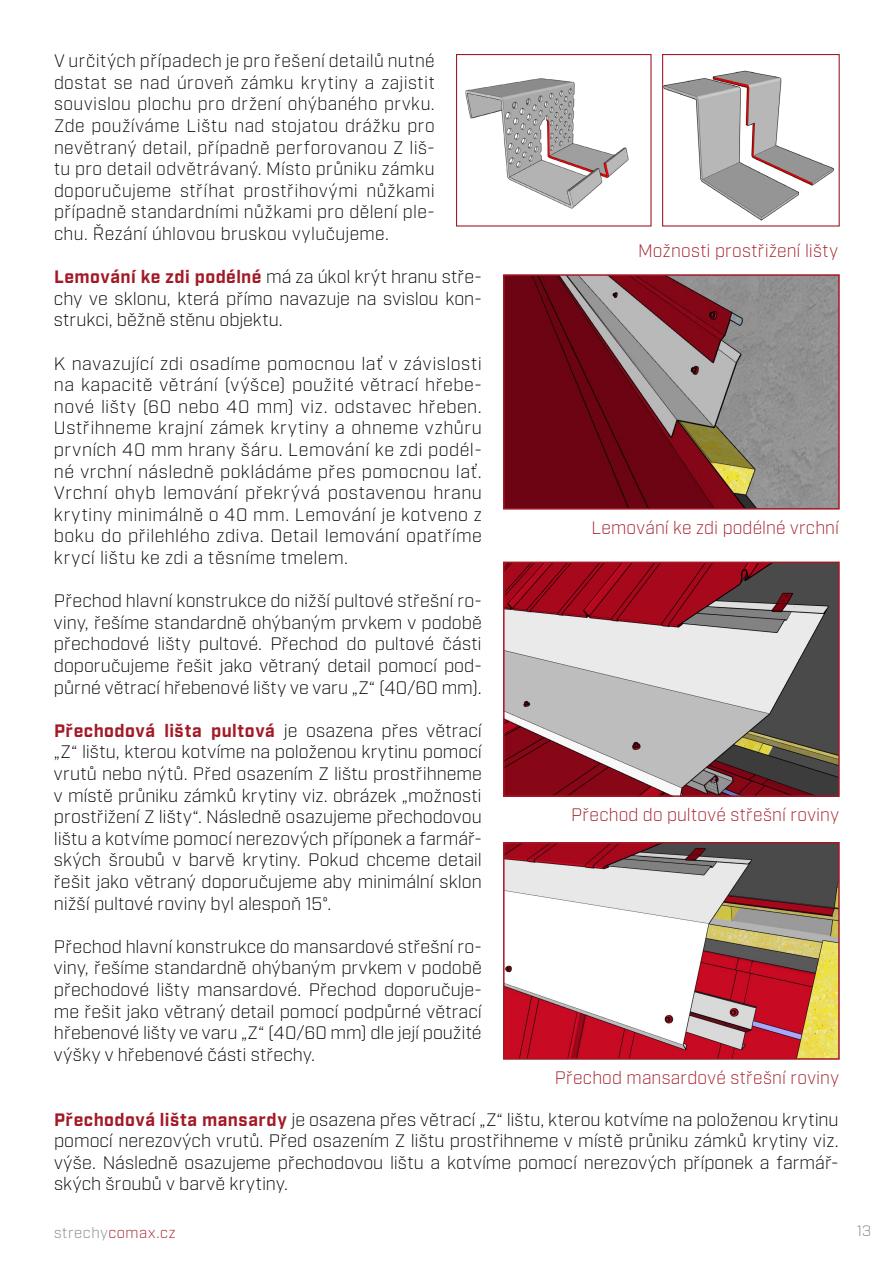
<style>
.page{position:relative;width:893px;height:1263px;background:#fff}
.page>*{position:absolute;margin:0;border:0;box-sizing:border-box;transform-origin:0 0}
.t1{font:300 18px/21.6px "Industry";letter-spacing:.01em;color:#000;text-align:justify}
.t2{font:300 18px "Industry";letter-spacing:.015em;color:#a31926}
.t3{font:300 15px "Industry";letter-spacing:.045em;color:#a31926}
.t4{font:300 15px "Industry";color:#7d8386}
.s1{font-weight:700;color:#a31926}
.s2{color:#7d8386}
</style>
<div class="page">
<img style="left:506px;top:277px;width:331px;height:230px">
<div style="left:503px;top:274px;width:337px;height:236px;border:2px solid #a31926"></div>
<img style="left:506px;top:565px;width:331px;height:229px">
<div style="left:503px;top:562px;width:337px;height:235px;border:2px solid #a31926"></div>
<img style="left:664px;top:70px;width:170px;height:151px">
<div style="left:662px;top:54px;width:178px;height:173px;border:1px solid #a31926"></div>
<img style="left:465px;top:78px;width:164px;height:131px">
<div style="left:456px;top:54px;width:196px;height:173px;border:1px solid #a31926"></div>
<img style="left:506px;top:845px;width:331px;height:212px">
<div style="left:503px;top:842px;width:337px;height:218px;border:2px solid #a31926"></div>
<p class="t1" style="left:54px;top:50px;width:382px">V určitých případech je pro řešení detailů nutné dostat se nad úroveň zámku krytiny a zajistit souvislou plochu pro držení ohýbaného prvku.<br>Zde používáme Lištu nad stojatou drážku pro nevětraný detail, případně perforovanou Z liš&shy;tu pro detail odvětrávaný. Místo průniku zámku doporučujeme stříhat prostřihovými nůžkami případně standardními nůžkami pro dělení ple&shy;chu. Řezání úhlovou bruskou vylučujeme.</p>
<p class="t1" style="left:54px;top:266px;width:429px"><span class="s1">Lemování ke zdi podélné</span> má za úkol krýt hranu stře&shy;chy ve sklonu, která přímo navazuje na svislou kon&shy;strukci, běžně stěnu objektu.</p>
<p class="t1" style="left:54px;top:353px;width:429px">K navazující zdi osadíme pomocnou lať v závislosti na kapacitě větrání (výšce) použité větrací hřebe&shy;nové lišty (60 nebo 40 mm) viz. odstavec hřeben.<br>Ustřihneme krajní zámek krytiny a ohneme vzhůru prvních 40 mm hrany šáru. Lemování ke zdi podél&shy;né vrchní následně pokládáme přes pomocnou lať.<br>Vrchní ohyb lemování překrývá postavenou hranu krytiny minimálně o 40 mm. Lemování je kotveno z boku do přilehlého zdiva. Detail lemování opatříme krycí lištu ke zdi a těsníme tmelem.</p>
<p class="t1" style="left:54px;top:590px;width:429px">Přechod hlavní konstrukce do nižší pultové střešní ro&shy;viny, řešíme standardně ohýbaným prvkem v podobě přechodové lišty pultové. Přechod do pultové části doporučujeme řešit jako větraný detail pomocí pod&shy;půrné větrací hřebenové lišty ve varu „Z“ (40/60 mm).</p>
<p class="t1" style="left:54px;top:720px;width:429px"><span class="s1">Přechodová lišta pultová</span> je osazena přes větrací „Z“ lištu, kterou kotvíme na položenou krytinu pomocí vrutů nebo nýtů. Před osazením Z lištu prostřihneme v místě průniku zámků krytiny viz. obrázek „možnosti prostřižení Z lišty“. Následně osazujeme přechodovou lištu a kotvíme pomocí nerezových příponek a farmář&shy;ských šroubů v barvě krytiny. Pokud chceme detail řešit jako větraný doporučujeme aby minimální sklon nižší pultové roviny byl alespoň 15°.</p>
<p class="t1" style="left:54px;top:936px;width:429px">Přechod hlavní konstrukce do mansardové střešní ro&shy;viny, řešíme standardně ohýbaným prvkem v podobě přechodové lišty mansardové. Přechod doporučuje&shy;me řešit jako větraný detail pomocí podpůrné větrací hřebenové lišty ve varu „Z“ (40/60 mm) dle její použité výšky v hřebenové části střechy.</p>
<p class="t2" style="left:638px;top:240px;width:201px">Možnosti prostřižení lišty</p>
<p class="t2" style="left:591px;top:516px;width:249px">Lemování ke zdi podélné vrchní</p>
<p class="t2" style="left:571px;top:804px;width:269px">Přechod do pultové střešní roviny</p>
<p class="t2" style="left:555px;top:1067px;width:286px">Přechod mansardové střešní roviny</p>
<p class="t1" style="left:54px;top:1109px;width:786px"><span class="s1">Přechodová lišta mansardy</span> je osazena přes větrací „Z“ lištu, kterou kotvíme na položenou krytinu pomocí nerezových vrutů. Před osazením Z lištu prostřihneme v místě průniku zámků krytiny viz. výše. Následně osazujeme přechodovou lištu a kotvíme pomocí nerezových příponek a farmář&shy;ských šroubů v barvě krytiny.</p>
<p class="t3" style="left:54px;top:1224px;width:123px"><span class="s2">strechy</span>comax.cz</p>
<p class="t4" style="left:857px;top:1222px;width:16px">13</p>
</div>
